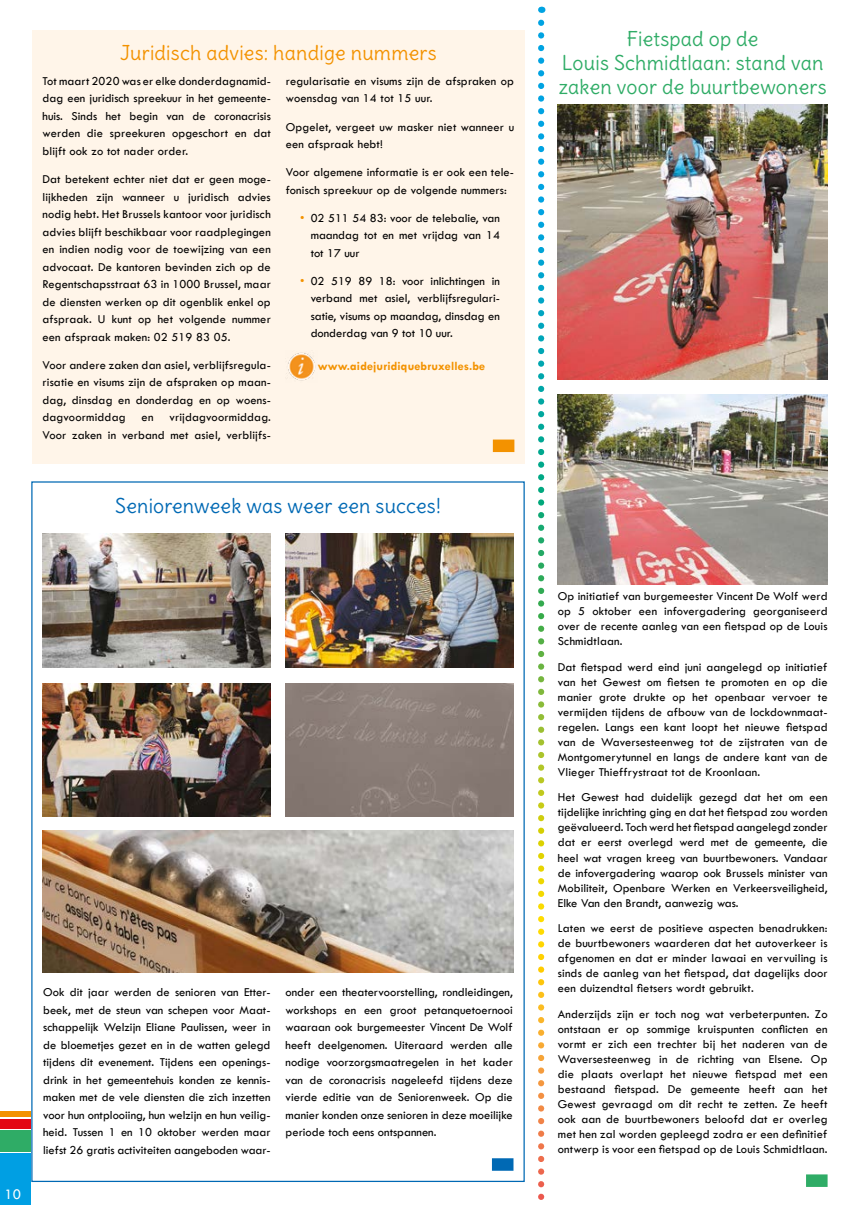
<style>
.page{position:relative;width:851px;height:1205px;background:#fff}
.page>*{position:absolute;margin:0;border:0;box-sizing:border-box;transform-origin:0 0}
.ACTU-page_4-5_-_TITR{font:20px/24px "Delius";letter-spacing:.01em;color:#2fac66;text-align:center}
.ACTU-page_4-5_-_TITR-2{font:20px "Delius";letter-spacing:.01em;color:#f39200}
.ACTU-page_4-5_-_TITR-3{font:20px "Delius";letter-spacing:.01em;color:#0069b4}
.t1{font:15px "Tw Cen";color:#fff}
.ACTU-page4-5{font:12.5px/17.5px "Tw Cen";letter-spacing:.01em;color:#000;text-align:justify}
.ACTU-page4-5-2{font:700 12.5px "Tw Cen";letter-spacing:.01em;color:#f39200}
.s1{color:#f39200}
</style>
<div class="page">
<svg style="left:0;top:1111px;width:31px;height:94px"></svg>
<div style="left:0;top:1111px;width:30px;height:6px;background:#f39200"></div>
<div style="left:0;top:1119px;width:30px;height:9px;background:#e30613"></div>
<div style="left:0;top:1130px;width:30px;height:21px;background:#2fac66"></div>
<div style="left:0;top:1153px;width:30px;height:52px;background:#009fe3"></div>
<img style="left:538px;top:7px;width:6px;height:1193px">
<div style="left:32px;top:30px;width:492px;height:433px;background:#fff5e9"></div>
<img style="left:288px;top:352px;width:28px;height:29px">
<div style="left:805px;top:1174px;width:22px;height:13px;background:#2fac66"></div>
<div style="left:493px;top:439px;width:21px;height:13px;background:#f39200"></div>
<div style="left:492px;top:1158px;width:21px;height:13px;background:#0069b4"></div>
<img style="left:43px;top:534px;width:228px;height:133px">
<div style="left:43px;top:681px;width:228px;height:138px;background:linear-gradient(to right,#fff,#fff)"></div>
<img style="left:43px;top:683px;width:228px;height:133px">
<img style="left:43px;top:831px;width:470px;height:142px">
<img style="left:285px;top:534px;width:228px;height:133px">
<div style="left:285px;top:681px;width:228px;height:138px;background:linear-gradient(to right,#fff,#fff)"></div>
<img style="left:285px;top:683px;width:228px;height:133px">
<img style="left:557px;top:105px;width:270px;height:275px">
<img style="left:557px;top:395px;width:270px;height:190px">
<p class="ACTU-page_4-5_-_TITR-2" style="left:120px;top:41px;width:318px">Juridisch advies: handige nummers</p>
<p class="ACTU-page4-5" style="left:43px;top:72px;width:230px">Tot maart 2020 was er elke donderdagnamid&shy;dag een juridisch spreekuur in het gemeente&shy;huis. Sinds het begin van de coronacrisis werden die spreekuren opgeschort en dat blijft ook zo tot nader order.</p>
<p class="ACTU-page4-5" style="left:43px;top:170px;width:230px">Dat betekent echter niet dat er geen moge&shy;lijkheden zijn wanneer u juridisch advies nodig hebt. Het Brussels kantoor voor juridisch advies blijft beschikbaar voor raadplegingen en indien nodig voor de toewijzing van een advocaat. De kantoren bevinden zich op de Regentschapsstraat 63 in 1000 Brussel, maar de diensten werken op dit ogenblik enkel op afspraak. U kunt op het volgende nummer een afspraak maken: 02 519 83 05.</p>
<p class="ACTU-page4-5" style="left:43px;top:356px;width:230px">Voor andere zaken dan asiel, verblijfsregula&shy;risatie en visums zijn de afspraken op maan&shy;dag, dinsdag en donderdag en op woens&shy;dagvoormiddag</p>
<p class="ACTU-page4-5" style="left:286px;top:72px;width:230px">regularisatie en visums zijn de afspraken op woensdag van 14 tot 15 uur.</p>
<p class="ACTU-page4-5" style="left:286px;top:118px;width:230px">Opgelet, vergeet uw masker niet wanneer u een afspraak hebt!</p>
<p class="ACTU-page4-5" style="left:286px;top:163px;width:230px">Voor algemene informatie is er ook een tele&shy;fonisch spreekuur op de volgende nummers:</p>
<p class="ACTU-page4-5" style="left:310px;top:209px;width:191px;text-indent:-11px"><span class="s1">•</span> 02 511 54 83: voor de telebalie, van maandag tot en met vrijdag van 14 tot 17 uur</p>
<p class="ACTU-page4-5" style="left:310px;top:272px;width:191px;text-indent:-11px"><span class="s1">•</span> 02 519 89 18: voor inlichtingen in verband met asiel, verblijfsregulari&shy;satie, visums op maandag, dinsdag en donderdag van 9 tot 10 uur.</p>
<p class="ACTU-page4-5-2" style="left:318px;top:358px;width:169px">www.aidejuridiquebruxelles.be</p>
<p class="ACTU-page4-5" style="left:43px;top:408px;width:230px;text-align:right">vrijdagvoormiddag.<br>Voor zaken in verband met asiel, verblijfs-</p>
<p class="ACTU-page4-5" style="left:142px;top:408px;width:13px">en</p>
<p class="ACTU-page_4-5_-_TITR-3" style="left:115px;top:493px;width:327px">Seniorenweek was weer een succes!</p>
<p class="t1" style="left:4px;top:1185px;width:18px">10</p>
<p class="t1" style="left:9px;top:1185px;width:10px">8</p>
<p class="ACTU-page4-5" style="left:43px;top:983px;width:229px">Ook dit jaar werden de senioren van Etter&shy;beek, met de steun van schepen voor Maat&shy;schappelijk Welzijn Eliane Paulissen, weer in de bloemetjes gezet en in de watten gelegd tijdens dit evenement. Tijdens een openings&shy;drink in het gemeentehuis konden ze kennis&shy;maken met de vele diensten die zich inzetten voor hun ontplooiing, hun welzijn en hun veilig&shy;heid. Tussen 1 en 10 oktober werden maar liefst 26 gratis activiteiten aangeboden waar-</p>
<p class="ACTU-page4-5" style="left:285px;top:983px;width:229px">onder een theatervoorstelling, rondleidingen, workshops en een groot petanquetoernooi waaraan ook burgemeester Vincent De Wolf heeft deelgenomen. Uiteraard werden alle nodige voorzorgsmaatregelen in het kader van de coronacrisis nageleefd tijdens deze vierde editie van de Seniorenweek. Op die manier konden onze senioren in deze moeilijke periode toch eens ontspannen.</p>
<p class="ACTU-page_4-5_-_TITR" style="left:558px;top:27px;width:269px">Fietspad op de<br>Louis Schmidtlaan: stand van zaken voor de buurtbewoners</p>
<p class="ACTU-page4-5" style="left:557px;top:589px;width:271px;line-height:15px">Op initiatief van burgemeester Vincent De Wolf werd op 5 oktober een infovergadering georganiseerd over de recente aanleg van een fietspad op de Louis Schmidtlaan.</p>
<p class="ACTU-page4-5" style="left:557px;top:659px;width:271px;line-height:15px">Dat fietspad werd eind juni aangelegd op initiatief van het Gewest om fietsen te promoten en op die manier grote drukte op het openbaar vervoer te vermijden tijdens de afbouw van de lockdownmaat&shy;regelen. Langs een kant loopt het nieuwe fietspad van de Waversesteenweg tot de zijstraten van de Montgomerytunnel en langs de andere kant van de Vlieger Thieffrystraat tot de Kroonlaan.</p>
<p class="ACTU-page4-5" style="left:557px;top:790px;width:271px;line-height:15px">Het Gewest had duidelijk gezegd dat het om een tijdelijke inrichting ging en dat het fietspad zou worden geëvalueerd. Toch werd het fietspad aangelegd zonder dat er eerst overlegd werd met de gemeente, die heel wat vragen kreeg van buurtbewoners. Vandaar de infovergadering waarop ook Brussels minister van Mobiliteit, Openbare Werken en Verkeersveiligheid, Elke Van den Brandt, aanwezig was.</p>
<p class="ACTU-page4-5" style="left:557px;top:920px;width:271px;line-height:15px">Laten we eerst de positieve aspecten benadrukken: de buurtbewoners waarderen dat het autoverkeer is afgenomen en dat er minder lawaai en vervuiling is sinds de aanleg van het fietspad, dat dagelijks door een duizendtal fietsers wordt gebruikt.</p>
<p class="ACTU-page4-5" style="left:557px;top:1006px;width:271px;line-height:15px">Anderzijds zijn er toch nog wat verbeterpunten. Zo ontstaan er op sommige kruispunten conflicten en vormt er zich een trechter bij het naderen van de Waversesteenweg in de richting van Elsene. Op die plaats overlapt het nieuwe fietspad met een bestaand fietspad. De gemeente heeft aan het Gewest gevraagd om dit recht te zetten. Ze heeft ook aan de buurtbewoners beloofd dat er overleg met hen zal worden gepleegd zodra er een definitief ontwerp is voor een fietspad op de Louis Schmidtlaan.</p>
</div>
